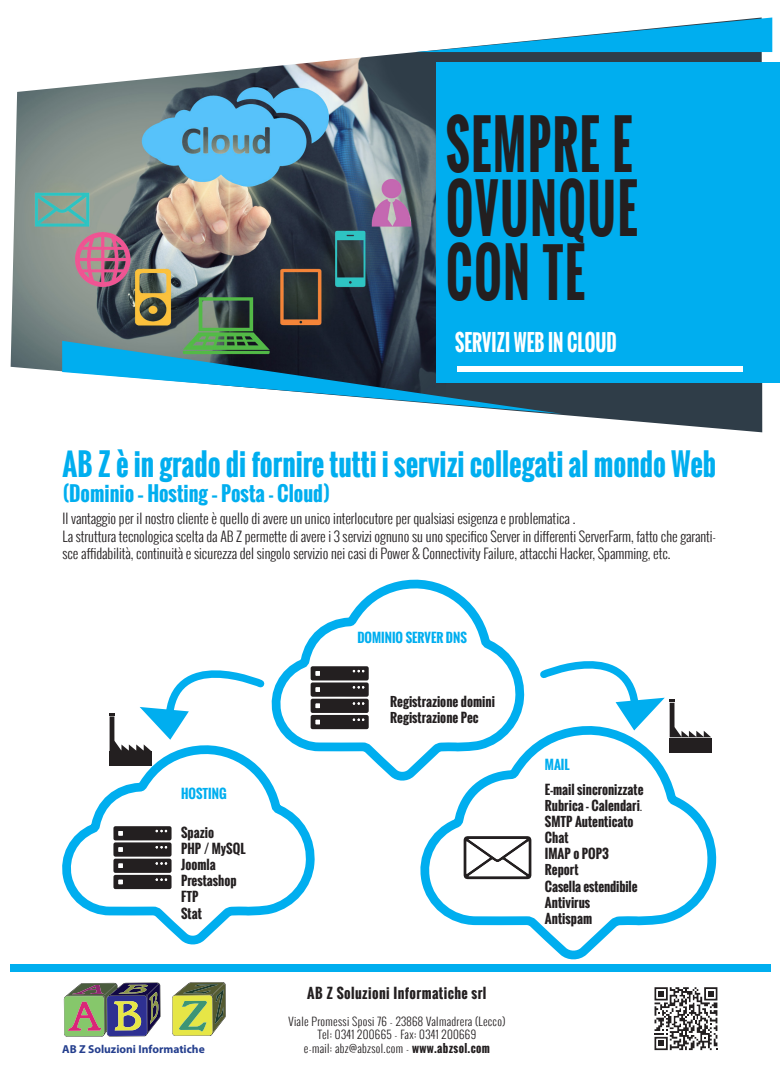
<style>
.page{position:relative;width:780px;height:1088px;background:#fff}
.page>*{position:absolute;margin:0;border:0;box-sizing:border-box;transform-origin:0 0}
.t1{font:700 63.75px "Oswald";letter-spacing:.04em;color:#231f20;scale:.72 1}
.t2{font:700 30px "Oswald";color:#00aeef;scale:.91 1}
.t3{font:700 22.5px "Oswald";color:#fff;scale:.8 1}
.t4{font:700 20px "Oswald";color:#00aeef}
.t5{font:300 13.75px/17.5px "Oswald";color:#231f20}
.t6{font:700 13.75px "Oswald";letter-spacing:.03em;color:#231f20}
.t7{font:700 12.62px "Oswald";color:#231f20}
.t8{font:700 12.62px "Oswald";color:#00aeef}
.t9{font:700 11.5px "Myriad Pro";color:#253f8e}
.t10{font:300 11.25px "Oswald";letter-spacing:.03em;color:#231f20}
.s1{font-weight:700}
.s2{font-weight:300}
</style>
<div class="page">
<img style="left:11px;top:52px;width:751px;height:380px">
<div style="left:436px;top:62px;width:344px;height:321px;background:#00aeef"></div>
<div style="left:10px;top:964px;width:760px;height:8px;background:#00aeef"></div>
<svg style="left:416px;top:17px;width:356px;height:35px"></svg>
<svg style="left:62px;top:341px;width:503px;height:73px"></svg>
<div style="left:457px;top:366px;width:285px;height:5px;background:#fff"></div>
<svg style="left:271px;top:579px;width:254px;height:202px"></svg>
<svg style="left:310px;top:666px;width:59px;height:63px"></svg>
<svg style="left:62px;top:732px;width:254px;height:213px"></svg>
<svg style="left:410px;top:712px;width:307px;height:248px"></svg>
<svg style="left:463px;top:836px;width:68px;height:43px"></svg>
<svg style="left:109px;top:670px;width:159px;height:81px"></svg>
<div style="left:110px;top:751px;width:42px;height:15px;background:#231f20"></div>
<svg style="left:536px;top:661px;width:175px;height:76px"></svg>
<div style="left:669px;top:738px;width:43px;height:14px;background:#231f20"></div>
<svg style="left:113px;top:826px;width:58px;height:63px"></svg>
<svg style="left:654px;top:987px;width:63px;height:63px"></svg>
<svg style="left:64px;top:982px;width:162px;height:55px"></svg>
<p class="t1" style="left:446px;top:97px;width:260px">SEMPRE E</p>
<p class="t1" style="left:446px;top:161px;width:267px">OVUNQUE</p>
<p class="t1" style="left:446px;top:225px;width:194px">CON TE</p>
<p class="t3" style="left:455px;top:325px;width:203px">SERVIZI WEB IN CLOUD</p>
<p class="t2" style="left:62px;top:441px;width:720px">AB Z è in grado di fornire tutti i servizi collegati al mondo Web</p>
<p class="t4" style="left:62px;top:478px;width:269px">(Dominio – Hosting – Posta - Cloud)</p>
<p class="t5" style="left:62px;top:509px;width:514px">Il vantaggio per il nostro cliente è quello di avere un unico interlocutore per qualsiasi esigenza e problematica .</p>
<p class="t5" style="left:62px;top:527px;width:655px">La struttura tecnologica scelta da AB Z permette di avere i 3 servizi ognuno su uno specifico Server in differenti ServerFarm, fatto che garanti&shy;sce affidabilità, continuità e sicurezza del singolo servizio nei casi di Power &amp; Connectivity Failure, attacchi Hacker, Spamming, etc.</p>
<p class="t8" style="left:357px;top:628px;width:111px">DOMINIO SERVER DNS</p>
<p class="t8" style="left:181px;top:783px;width:47px">HOSTING</p>
<p class="t7" style="left:181px;top:823px;width:35px">Spazio</p>
<p class="t7" style="left:181px;top:839px;width:66px">PHP / MySQL</p>
<p class="t7" style="left:181px;top:855px;width:36px">Joomla</p>
<p class="t7" style="left:181px;top:871px;width:57px">Prestashop</p>
<p class="t7" style="left:181px;top:887px;width:19px">FTP</p>
<p class="t7" style="left:181px;top:903px;width:22px">Stat</p>
<p class="t9" style="left:62px;top:1041px;width:144px">AB Z Soluzioni Informatiche</p>
<p class="t7" style="left:390px;top:692px;width:106px">Registrazione domini</p>
<p class="t7" style="left:390px;top:708px;width:90px">Registrazione Pec</p>
<p class="t6" style="left:307px;top:983px;width:181px">AB Z Soluzioni Informatiche srl</p>
<p class="t10" style="left:288px;top:1013px;width:218px">Viale Promessi Sposi 76 - 23868 Valmadrera (Lecco)</p>
<p class="t10" style="left:318px;top:1026px;width:160px">Tel: 0341 200665 - Fax: 0341 200669</p>
<p class="t10" style="left:304px;top:1040px;width:188px">e-mail: abz@abzsol.com - <span class="s1">www.abzsol.com</span></p>
<p class="t8" style="left:545px;top:755px;width:26px">MAIL</p>
<p class="t7" style="left:545px;top:780px;width:100px">E-mail sincronizzate</p>
<p class="t7" style="left:545px;top:796px;width:99px">Rubrica - Calendari<span class="s2">.</span></p>
<p class="t7" style="left:545px;top:812px;width:90px">SMTP Autenticato</p>
<p class="t7" style="left:545px;top:828px;width:25px">Chat</p>
<p class="t7" style="left:545px;top:844px;width:65px">IMAP o POP3</p>
<p class="t7" style="left:545px;top:860px;width:35px">Report</p>
<p class="t7" style="left:545px;top:876px;width:94px">Casella estendibile</p>
<p class="t7" style="left:545px;top:893px;width:47px">Antivirus</p>
<p class="t7" style="left:545px;top:909px;width:49px">Antispam</p>
</div>
